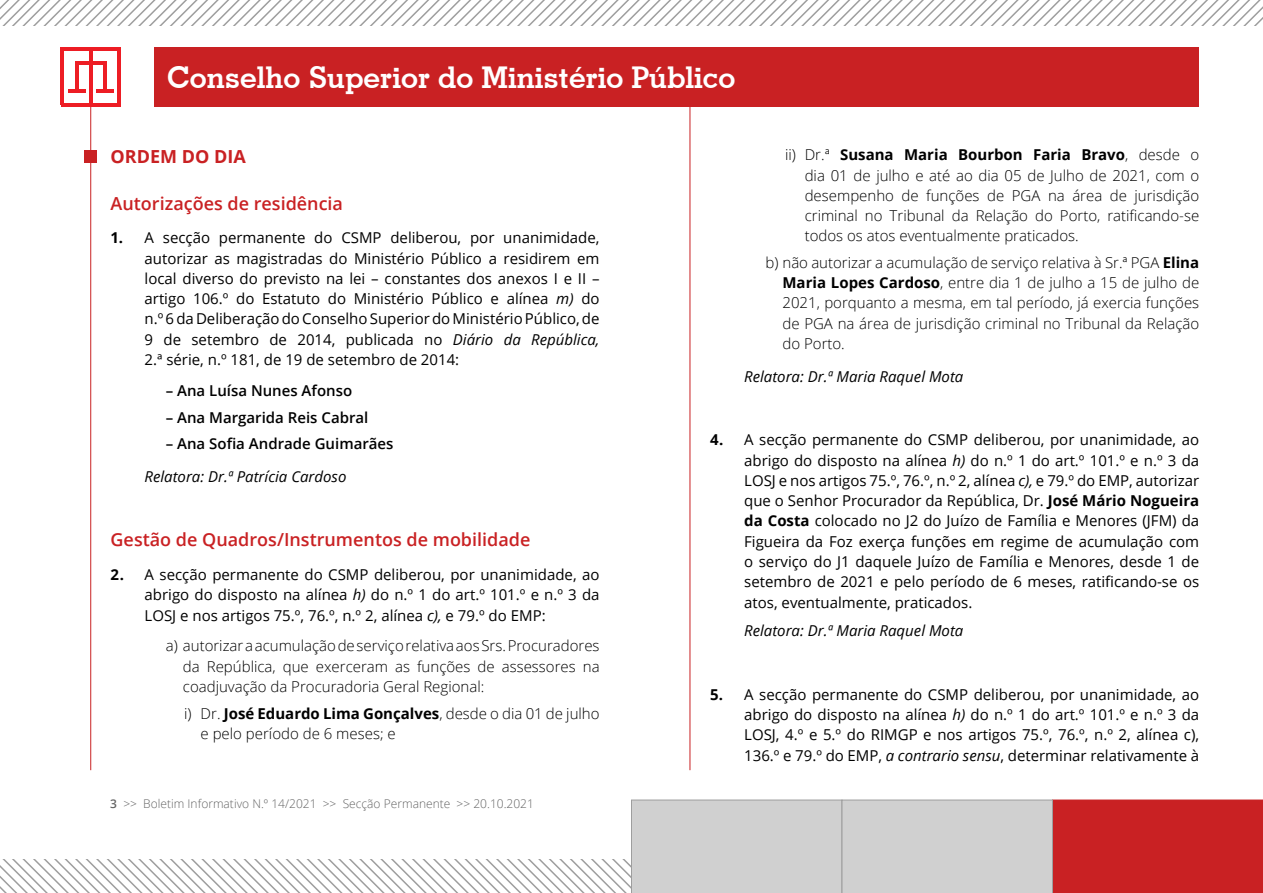
<style>
.page{position:relative;width:1263px;height:893px;background:#fff}
.page>*{position:absolute;margin:0;border:0;box-sizing:border-box;transform-origin:0 0}
.t1{font:700 30px "Geometric Slab 703 BT";color:#fff}
.t2{font:600 18px "Open Sans";color:#c92123}
.t3{font:700 18px "Open Sans";color:#c92123}
.t4{font:15px/20.2px "Open Sans";color:#000;text-align:justify}
.t5{font:300 15px/20.2px "Open Sans";color:#000;text-align:justify}
.t6{font:italic 15px "Open Sans";color:#000}
.t7{font:600 15px "Open Sans";color:#000}
.t8{font:300 12px "Open Sans";color:#646464}
.s1{font-weight:700}
.s2{font-style:italic}
.s3{font-weight:600}
</style>
<div class="page">
<svg style="left:0;top:800px;width:1263px;height:93px"></svg>
<div style="left:154px;top:47px;width:1045px;height:60px;background:#c92123"></div>
<hr style="left:90px;top:104px;width:1px;height:666px;background:#c92123">
<hr style="left:75px;top:61px;width:3px;height:31px;background:#ed1d24">
<hr style="left:61px;top:47px;width:3px;height:58px;background:#ed1d24">
<hr style="left:117px;top:49px;width:3px;height:56px;background:#ed1d24">
<hr style="left:61px;top:103px;width:59px;height:4px;background:#ed1d24">
<hr style="left:61px;top:47px;width:59px;height:4px;background:#ed1d24">
<hr style="left:89px;top:48px;width:3px;height:56px;background:#ed1d24">
<hr style="left:68px;top:89px;width:17px;height:4px;background:#ed1d24">
<hr style="left:103px;top:61px;width:3px;height:31px;background:#ed1d24">
<hr style="left:75px;top:61px;width:31px;height:4px;background:#ed1d24">
<hr style="left:96px;top:89px;width:18px;height:4px;background:#ed1d24">
<hr style="left:690px;top:104px;width:1px;height:666px;background:#c92123">
<svg style="left:0;top:0;width:1263px;height:26px"></svg>
<div style="left:84px;top:150px;width:13px;height:13px;background:#c92123"></div>
<h1 class="t1" style="left:167px;top:60px;width:570px">Conselho Superior do Ministério Público</h1>
<p class="t3" style="left:111px;top:143px;width:137px">ORDEM DO DIA</p>
<p class="t2" style="left:111px;top:191px;width:234px">Autorizações de residência</p>
<p class="t4" style="left:145px;top:228px;width:456px;text-indent:-34px"><span class="s1">1.</span> A secção permanente do CSMP deliberou, por unanimidade, autorizar as magistradas do Ministério Público a residirem em local diverso do previsto na lei – constantes dos anexos I e II – artigo 106.º do Estatuto do Ministério Público e alínea <span class="s2">m)</span> do n.º 6 da Deliberação do Conselho Superior do Ministério Público, de 9 de setembro de 2014, publicada no <span class="s2">Diário da República, </span>2.ª série, n.º 181, de 19 de setembro de 2014:</p>
<p class="t7" style="left:166px;top:380px;width:188px">– Ana Luísa Nunes Afonso</p>
<p class="t7" style="left:166px;top:407px;width:204px">– Ana Margarida Reis Cabral</p>
<p class="t7" style="left:166px;top:433px;width:229px">– Ana Sofia Andrade Guimarães</p>
<p class="t6" style="left:145px;top:466px;width:203px">Relatora: Dr.ª Patrícia Cardoso</p>
<p class="t2" style="left:111px;top:527px;width:421px">Gestão de Quadros/Instrumentos de mobilidade</p>
<p class="t4" style="left:145px;top:564px;width:456px;text-indent:-34px"><span class="s1">2.</span> A secção permanente do CSMP deliberou, por unanimidade, ao abrigo do disposto na alínea <span class="s2">h)</span> do n.º 1 do art.º 101.º e n.º 3 da LOSJ e nos artigos 75.º, 76.º, n.º 2, alínea <span class="s2">c),</span> e 79.º do EMP:</p>
<p class="t5" style="left:183px;top:635px;width:418px;text-indent:-17px">a) autorizar a acumulação de serviço relativa aos Srs. Procuradores da República, que exerceram as funções de assessores na coadjuvação da Procuradoria Geral Regional:</p>
<p class="t5" style="left:201px;top:703px;width:400px;text-indent:-16px">i) Dr. <span class="s1">José Eduardo Lima Gonçalves</span>, desde o dia 01 de julho e pelo período de 6 meses; e</p>
<p class="t8" style="left:110px;top:795px;width:425px"><span class="s3">3</span> &gt;&gt; Boletim Informativo N.º 14/2021 &gt;&gt; Secção Permanente &gt;&gt; 20.10.2021</p>
<p class="t5" style="left:805px;top:144px;width:396px;text-indent:-20px">ii) Dr.ª <span class="s1">Susana Maria Bourbon Faria Bravo</span>, desde o dia 01 de julho e até ao dia 05 de Julho de 2021, com o desempenho de funções de PGA na área de jurisdição criminal no Tribunal da Relação do Porto, ratificando-se todos os atos eventualmente praticados.</p>
<p class="t5" style="left:782px;top:252px;width:418px;text-indent:-17px">b) não autorizar a acumulação de serviço relativa à Sr.ª PGA <span class="s1">Elina Maria Lopes Cardoso</span>, entre dia 1 de julho a 15 de julho de 2021, porquanto a mesma, em tal período, já exercia funções de PGA na área de jurisdição criminal no Tribunal da Relação do Porto.</p>
<p class="t6" style="left:744px;top:366px;width:221px">Relatora: Dr.ª Maria Raquel Mota</p>
<p class="t4" style="left:744px;top:429px;width:456px;text-indent:-34px"><span class="s1">4.</span> A secção permanente do CSMP deliberou, por unanimidade, ao abrigo do disposto na alínea <span class="s2">h)</span> do n.º 1 do art.º 101.º e n.º 3 da LOSJ e nos artigos 75.º, 76.º, n.º 2, alínea <span class="s2">c),</span> e 79.º do EMP, autorizar que o Senhor Procurador da República, Dr. <span class="s1">José Mário Nogueira da Costa</span> colocado no J2 do Juízo de Família e Menores (JFM) da Figueira da Foz exerça funções em regime de acumulação com o serviço do J1 daquele Juízo de Família e Menores, desde 1 de setembro de 2021 e pelo período de 6 meses, ratificando-se os atos, eventualmente, praticados.</p>
<p class="t6" style="left:744px;top:620px;width:221px">Relatora: Dr.ª Maria Raquel Mota</p>
<p class="t4" style="left:744px;top:684px;width:456px;text-indent:-34px"><span class="s1">5.</span> A secção permanente do CSMP deliberou, por unanimidade, ao abrigo do disposto na alínea <span class="s2">h)</span> do n.º 1 do art.º 101.º e n.º 3 da LOSJ, 4.º e 5.º do RIMGP e nos artigos 75.º, 76.º, n.º 2, alínea c), 136.º e 79.º do EMP, <span class="s2">a contrario sensu</span>, determinar relativamente à</p>
</div>
